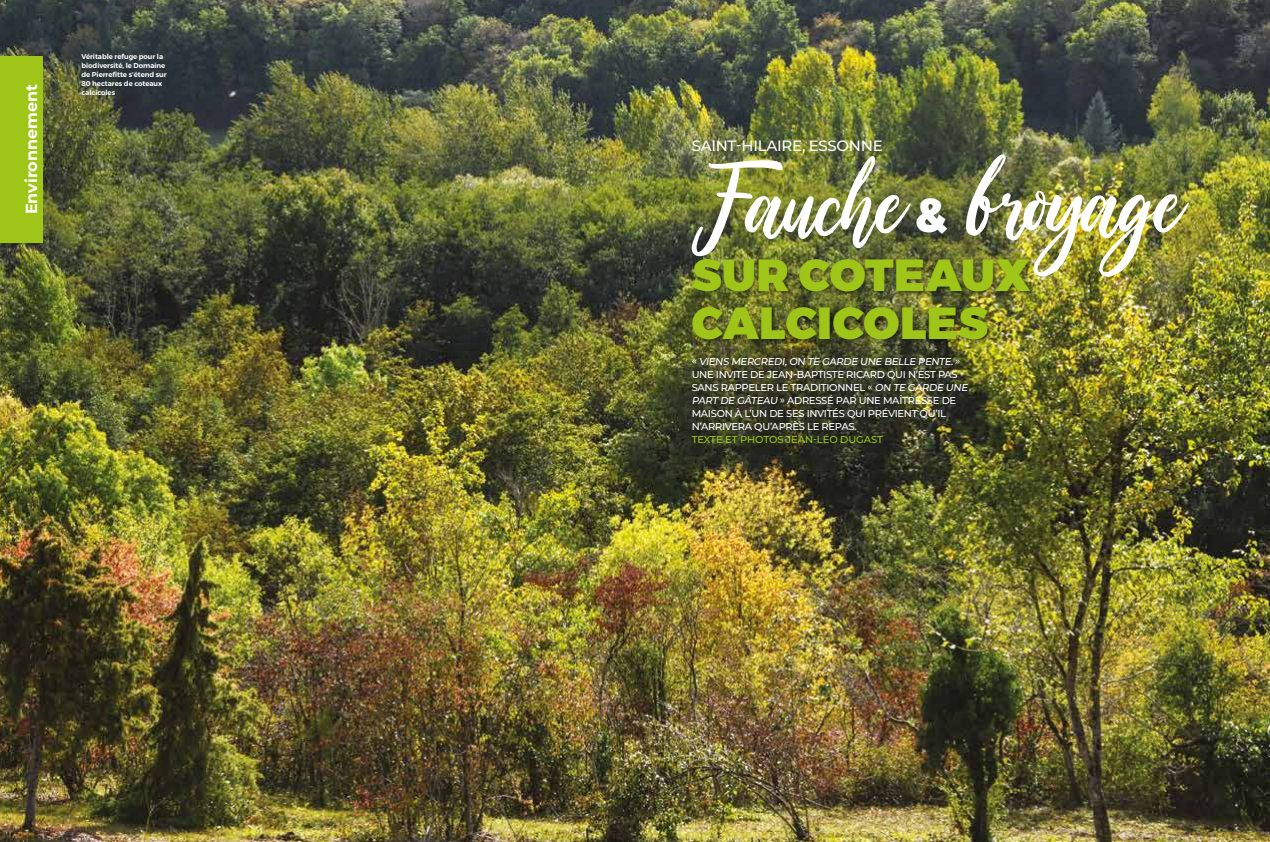
<style>
.page{position:relative;width:1270px;height:842px;background:#fff}
.page>*{position:absolute;margin:0;border:0;box-sizing:border-box;transform-origin:0 0}
.t1{font:87.6px "Wild Ones";color:#fff}
.t2{font:900 44.9px/48px "Montserrat";letter-spacing:.01em;color:#9fc519}
.t3{font:700 16px "Montserrat";color:#fff}
.t4{font:500 15px "Montserrat";letter-spacing:-.02em;color:#fff}
.t5{font:500 10px/13px "Montserrat";letter-spacing:-.03em;color:#fff}
.t6{font:500 10px "Montserrat";letter-spacing:-.01em;color:#9fc519}
.t7{font:600 7px/9px "Montserrat";letter-spacing:-.01em;color:#fff}
.s1{font-family:"Montserrat";font-weight:900;font-size:47.6px}
</style>
<div class="page">
<img style="left:0;top:0;width:1270px;height:842px">
<div style="left:690px;top:257px;width:347px;height:90px;background:#000;opacity:.5"></div>
<div style="left:0;top:57px;width:43px;height:186px;background:#9fc519"></div>
<h3 class="t3" style="left:20px;top:214px;width:132px;rotate:-90deg">Environnement</h3>
<p class="t7" style="left:81px;top:52px;width:87px">Véritable refuge pour la biodiversité, le Domaine de Pierrefitte s’étend sur<br>80 hectares de coteaux calcicoles</p>
<h3 class="t4" style="left:692px;top:135px;width:193px">SAINT-HILAIRE, ESSONNE</h3>
<h1 class="t1" style="left:692px;top:149px;width:490px">Fauche <span class="s1">&amp;</span> broyage</h1>
<h2 class="t2" style="left:692px;top:253px;width:340px">SUR COTEAUX<br>CALCICOLES</h2>
<p class="t5" style="left:692px;top:354px;width:279px">« VIENS MERCREDI,ON TE GARDE UNE BELLE PENTE.» UNE INVITE DE JEAN-BAPTISTE RICARD QUI N’EST PAS SANS RAPPELER LE TRADITIONNEL « ON TE GARDE UNE PART DE GÂTEAU » ADRESSÉ PAR UNE MAÎTRESSE DE MAISON À L’UN DE SES INVITÉS QUI PRÉVIENT QU’IL N’ARRIVERA QU’APRÈS LE REPAS.</p>
<p class="t6" style="left:692px;top:432px;width:193px">TEXTE ET PHOTOS JEAN-LÉO DUGAST</p>
</div>
